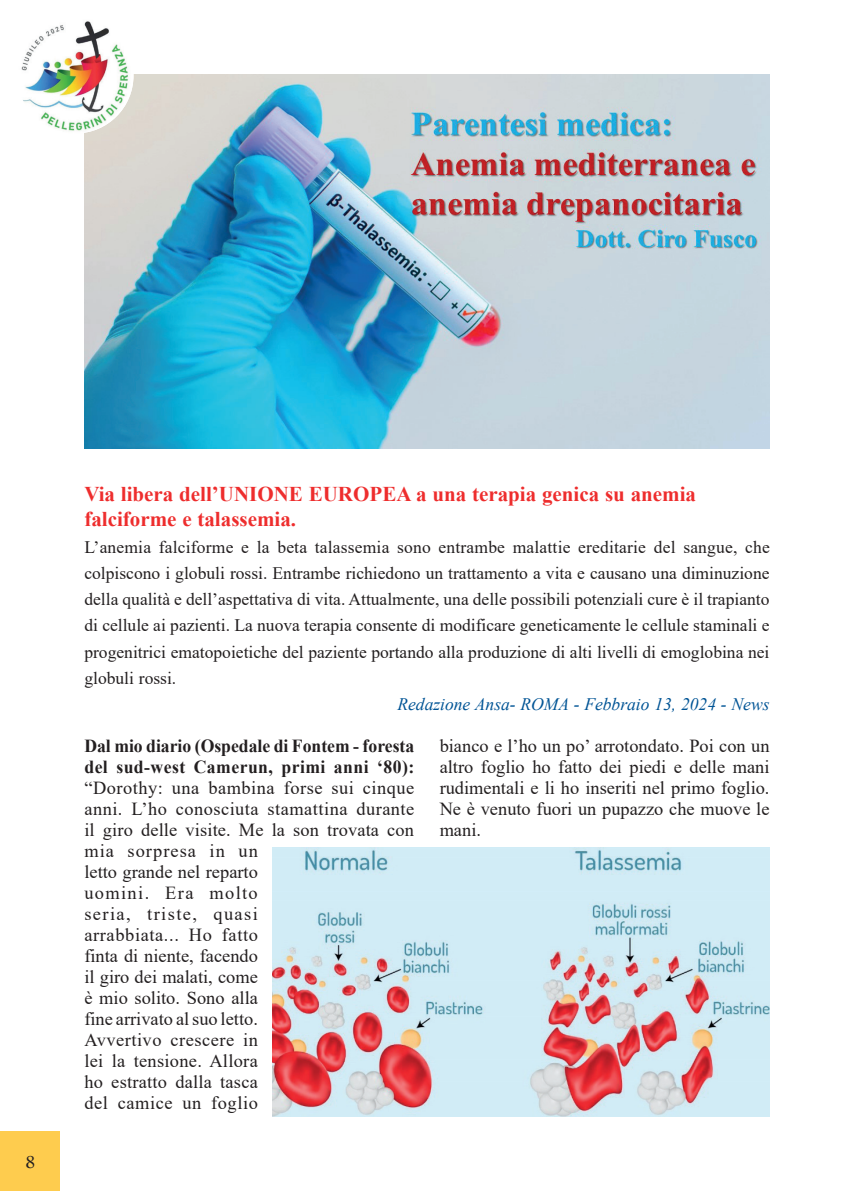
<style>
.page{position:relative;width:844px;height:1191px;background:#fff}
.page>*{position:absolute;margin:0;border:0;box-sizing:border-box;transform-origin:0 0}
.t1{font:700 21px/25.2px "Times New Roman";color:#ee2d2d}
.t2{font:18.38px/21px "Times New Roman";letter-spacing:.01em;color:#231f20}
.t3{font:700 18.38px/21px "Times New Roman";color:#231f20;scale:.96 1}
.t4{font:17.5px/26.2px "Times New Roman";color:#231f20;text-align:justify}
.t5{font:italic 17.5px "Times New Roman";color:#005495}
.t6{font:17.5px "Life";color:#231f20}
</style>
<div class="page">
<div style="left:0;top:1131px;width:60px;height:60px;background:#fecc4e"></div>
<img style="left:84px;top:74px;width:685px;height:374px">
<img style="left:273px;top:847px;width:496px;height:269px">
<img style="left:21px;top:21px;width:112px;height:112px">
<p class="t6" style="left:26px;top:1151px;width:11px">8</p>
<p class="t1" style="left:84px;top:481px;width:613px">Via libera dell’UNIONE EUROPEA a una terapia genica su anemia falciforme e talassemia.</p>
<p class="t4" style="left:84px;top:533px;width:686px">L’anemia falciforme e la beta talassemia sono entrambe malattie ereditarie del sangue, che colpiscono i globuli rossi. Entrambe richiedono un trattamento a vita e causano una diminuzione della qualità e dell’aspettativa di vita. Attualmente, una delle possibili potenziali cure è il trapianto di cellule ai pazienti. La nuova terapia consente di modificare geneticamente le cellule staminali e progenitrici ematopoietiche del paziente portando alla produzione di alti livelli di emoglobina nei globuli rossi.</p>
<p class="t5" style="left:397px;top:692px;width:373px">Redazione Ansa- ROMA - Febbraio 13, 2024 - News</p>
<p class="t3" style="left:84px;top:734px;width:345px">Dal mio diario (Ospedale di Fontem - foresta del sud-west Camerun, primi anni ‘80):</p>
<p class="t2" style="left:84px;top:776px;width:331px">“Dorothy: una bambina forse sui cinque anni. L’ho conosciuta stamattina durante il giro delle visite. Me la son trovata con mia sorpresa in un<br>letto grande nel reparto<br>uomini. Era molto<br>seria, triste, quasi<br>arrabbiata... Ho fatto<br>finta di niente, facendo<br>il giro dei malati, come<br>è mio solito. Sono alla<br>fine arrivato al suo letto.<br>Avvertivo crescere in<br>lei la tensione. Allora<br>ho estratto dalla tasca<br>del camice un foglio</p>
<p class="t2" style="left:439px;top:735px;width:331px;text-align:justify">bianco e l’ho un po’ arrotondato. Poi con un altro foglio ho fatto dei piedi e delle mani rudimentali e li ho inseriti nel primo foglio.<br>Ne è venuto fuori un pupazzo che muove le mani.</p>
</div>
